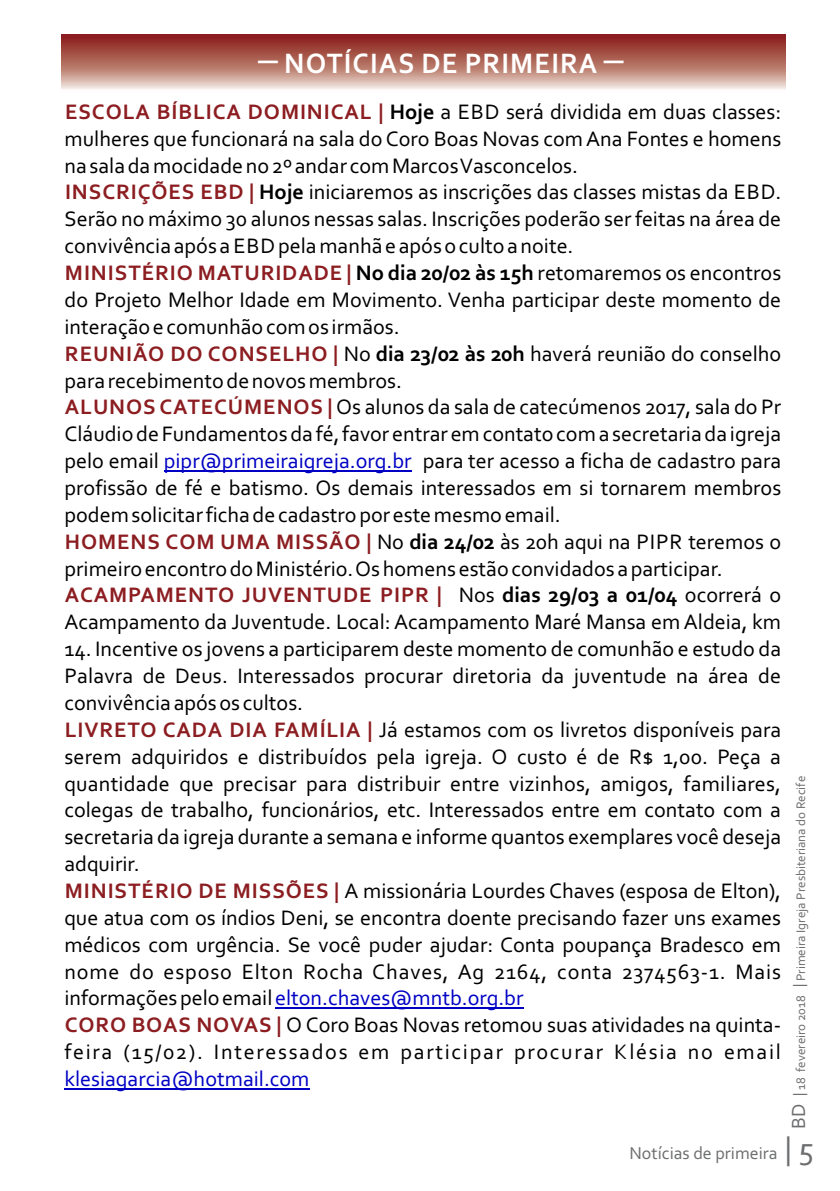
<style>
.page{position:relative;width:840px;height:1191px;background:#fff}
.page>*{position:absolute;margin:0;border:0;box-sizing:border-box;transform-origin:0 0}
.t1{font:700 29.4px "Corbel";letter-spacing:.04em;color:#fff;scale:.95 1}
.t2{font:22px/26.8px "Corbel";color:#000}
.t3{font:22px "Corbel";color:#0000c4}
.t4{font:18px "Corbel";color:#6d6e70}
.t5{font:13px "Corbel";color:#6d6e70}
.s1{font-family:"Microsoft Ya Hei";font-weight:400}
.s2{font-weight:700;color:#8c1d21}
.s3{font-weight:700}
.s4{color:#0000c4}
.s5{font-size:20px}
.s6{font-family:"Microsoft Ya Hei"}
.s7{font-size:32px}
</style>
<div class="page">
<svg style="left:61px;top:35px;width:723px;height:55px;background:#b6756b"></svg>
<hr style="left:164px;top:470px;width:247px;height:1px;background:#0000c4">
<hr style="left:275px;top:1007px;width:248px;height:1px;background:#0000c4">
<hr style="left:65px;top:1088px;width:244px;height:1px;background:#0000c4">
<h1 class="t1" style="left:258px;top:51px;width:386px"><span class="s1">─</span> NOTÍCIAS DE PRIMEIRA <span class="s1">─</span></h1>
<p class="t2" style="left:64px;top:100px;width:717px"><span class="s2">ESCOLA BÍBLICA DOMINICAL |</span> <span class="s3">Hoje</span> a EBD será dividida em duas classes: mulheres que funcionará na sala do Coro Boas Novas com Ana Fontes e homens na sala da mocidade no 2º andar com Marcos Vasconcelos.<br><span class="s2">INSCRIÇÕES EBD |</span> <span class="s3">Hoje</span> iniciaremos as inscrições das classes mistas da EBD.<br>Serão no máximo 30 alunos nessas salas. Inscrições poderão ser feitas na área de convivência após a EBDpela manhã e após o culto a noite.<br><span class="s2">MINISTÉRIO MATURIDADE |</span> <span class="s3">No dia 20/02 às 15h</span> retomaremos os encontros do Projeto Melhor Idade em Movimento. Venha participar deste momento de interação e comunhão com os irmãos.<br><span class="s2">REUNIÃO DO CONSELHO |</span> No <span class="s3">dia 23/02 às 20h</span> haverá reunião do conselho para recebimento de novos membros.<br><span class="s2">ALUNOS CATECÚMENOS |</span> Os alunos da sala de catecúmenos 2017, sala do Pr Cláudio de Fundamentos da fé, favor entrar em contato com a secretaria da igreja pelo email <span class="s4">pipr@primeiraigreja.org.br</span> para ter acesso a ficha de cadastro para profissão de fé e batismo. Os demais interessados em si tornarem membros podem solicitar ficha de cadastro por este mesmo email.<br><span class="s2">HOMENS COM UMA MISSÃO |</span> No <span class="s3">dia 24/02</span> às 20h aqui na PIPR teremos o primeiro encontro do Ministério. Os homens estão convidados a participar.<br><span class="s2">ACAMPAMENTO JUVENTUDE PIPR |</span> Nos <span class="s3">dias 29/03 a 01/04</span> ocorrerá o Acampamento da Juventude. Local: Acampamento Maré Mansa em Aldeia, km</p>
<p class="t2" style="left:64px;top:637px;width:718px">14. Incentive os jovens a participarem deste momento de comunhão e estudo da Palavra de Deus. Interessados procurar diretoria da juventude na área de convivência após os cultos.<br><span class="s2">LIVRETO CADA DIA FAMÍLIA |</span> Já estamos com os livretos disponíveis para serem adquiridos e distribuídos pela igreja. O custo é de R$ 1,00. Peça a quantidade que precisar para distribuir entre vizinhos, amigos, familiares, colegas de trabalho, funcionários, etc. Interessados entre em contato com a secretaria da igreja durante a semana e informe quantos exemplares você deseja adquirir.<br><span class="s2">MINISTÉRIO DE MISSÕES |</span> A missionária Lourdes Chaves (esposa de Elton), que atua com os índios Deni, se encontra doente precisando fazer uns exames médicos com urgência. Se você puder ajudar: Conta poupança Bradesco em nome do esposo Elton Rocha Chaves, Ag 2164, conta 2374563-1. Mais informações pelo email <span class="s4">elton.chaves@mntb.org.br<br></span><span class="s2">CORO BOAS NOVAS |</span> O Coro Boas Novas retomou suas atividades na quinta&shy;feira (15/02). Interessados em participar procurar Klésia no email</p>
<p class="t3" style="left:64px;top:1069px;width:246px">klesiagarcia@hotmail.com</p>
<p class="t5" style="left:795px;top:1129px;width:355px;rotate:-90deg"><span class="s5">BD</span> <span class="s6">│</span>18 fevereiro 2018 <span class="s6">│</span>Primeira Igreja Presbiteriana do Recife</p>
<p class="t4" style="left:629px;top:1145px;width:186px">Notícias de primeira <span class="s7">| 5</span></p>
</div>
